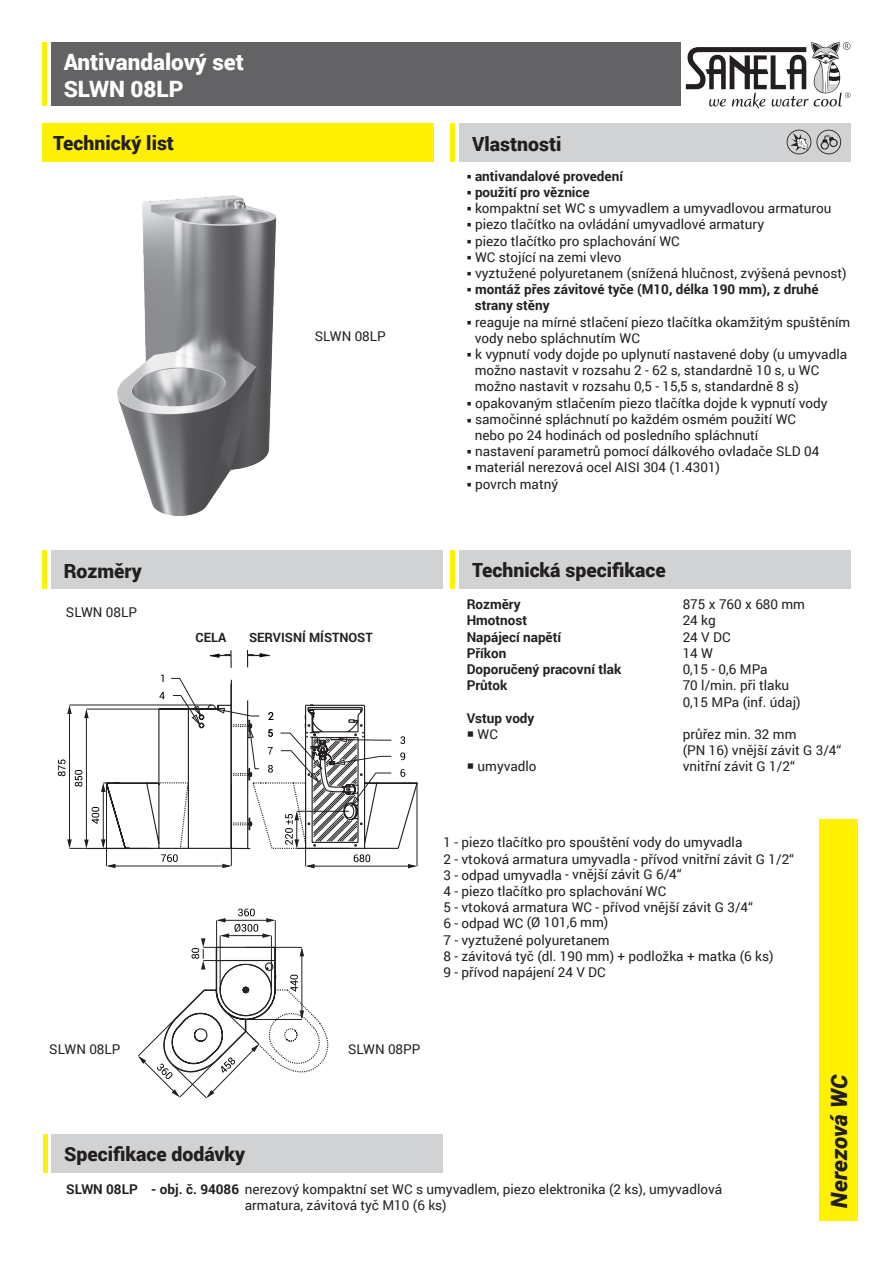
<style>
.page{position:relative;width:893px;height:1263px;background:#fff}
.page>*{position:absolute;margin:0;border:0;box-sizing:border-box;transform-origin:0 0}
.t1{font:900 22.5px "Roboto";color:#fff}
.t2{font:italic 900 22.5px "Roboto";color:#231f20}
.t3{font:900 19.5px "Roboto";color:#231f20}
.t4{font:13.5px/16.2px "Roboto";color:#231f20}
.t5{font:700 13.5px "Roboto";color:#231f20}
.t6{font:700 12.9px "Roboto";color:#231f20}
.s1{font-weight:700}
</style>
<div class="page">
<div style="left:51px;top:43px;width:629px;height:63px;background:#636366"></div>
<div style="left:820px;top:819px;width:38px;height:401px;background:#fff101"></div>
<hr style="left:43px;top:43px;width:4px;height:63px;background:#fff101">
<div style="left:459px;top:123px;width:391px;height:39px;background:#d1d2d4"></div>
<div style="left:51px;top:551px;width:391px;height:38px;background:#d1d2d4"></div>
<hr style="left:43px;top:551px;width:4px;height:38px;background:#fff101">
<hr style="left:451px;top:123px;width:4px;height:39px;background:#fff101">
<div style="left:459px;top:550px;width:391px;height:39px;background:#d1d2d4"></div>
<hr style="left:451px;top:550px;width:4px;height:39px;background:#fff101">
<svg style="left:686px;top:42px;width:164px;height:67px"></svg>
<svg style="left:787px;top:130px;width:54px;height:24px"></svg>
<img style="left:117px;top:195px;width:160px;height:321px">
<svg style="left:58px;top:650px;width:360px;height:218px"></svg>
<svg style="left:138px;top:909px;width:191px;height:189px"></svg>
<div style="left:51px;top:1134px;width:392px;height:39px;background:#d1d2d4"></div>
<hr style="left:43px;top:1134px;width:4px;height:39px;background:#fff101">
<div style="left:43px;top:123px;width:391px;height:39px;background:#fff101"></div>
<p class="t1" style="left:64px;top:46px;width:182px">Antivandalový set</p>
<p class="t1" style="left:64px;top:73px;width:121px">SLWN 08LP</p>
<p class="t3" style="left:53px;top:129px;width:122px">Technický list</p>
<p class="t4" style="left:315px;top:328px;width:73px">SLWN 08LP</p>
<p class="t3" style="left:472px;top:130px;width:91px">Vlastnosti</p>
<p class="t5" style="left:467px;top:167px;width:158px">○ antivandalové provedení</p>
<p class="t5" style="left:467px;top:183px;width:125px">○ použití pro věznice</p>
<p class="t4" style="left:467px;top:200px;width:366px">○ kompaktní set WC s umyvadlem a umyvadlovou armaturou</p>
<p class="t4" style="left:467px;top:216px;width:299px">○ piezo tlačítko na ovládání umyvadlové armatury</p>
<p class="t4" style="left:467px;top:232px;width:215px">○ piezo tlačítko pro splachování WC</p>
<p class="t4" style="left:467px;top:248px;width:156px">○ WC stojící na zemi vlevo</p>
<p class="t4" style="left:467px;top:265px;width:381px">○ vyztužené polyuretanem (snížená hlučnost, zvýšená pevnost)</p>
<p class="t5" style="left:467px;top:280px;width:353px">○ montáž přes závitové tyče (M10, délka 190 mm), z druhé</p>
<p class="t5" style="left:475px;top:296px;width:76px">strany stěny</p>
<p class="t4" style="left:475px;top:313px;width:377px;text-indent:-8px">○ reaguje na mírné stlačení piezo tlačítka okamžitým spuštěním vody nebo spláchnutím WC</p>
<p class="t4" style="left:475px;top:346px;width:374px;text-indent:-8px">○ k vypnutí vody dojde po uplynutí nastavené doby (u umyvadla možno nastavit v rozsahu 2 - 62 s, standardně 10 s, u WC možno nastavit v rozsahu 0,5 - 15,5 s, standardně 8 s)</p>
<p class="t4" style="left:467px;top:394px;width:362px">○ opakovaným stlačením piezo tlačítka dojde k vypnutí vody</p>
<p class="t4" style="left:467px;top:410px;width:331px">○ samočinné spláchnutí po každém osmém použití WC</p>
<p class="t4" style="left:475px;top:427px;width:285px">nebo po 24 hodinách od posledního spláchnutí</p>
<p class="t4" style="left:467px;top:443px;width:354px">○ nastavení parametrů pomocí dálkového ovladače SLD 04</p>
<p class="t4" style="left:467px;top:459px;width:255px">○ materiál nerezová ocel AISI 304 (1.4301)</p>
<p class="t4" style="left:467px;top:475px;width:93px">○ povrch matný</p>
<p class="t3" style="left:64px;top:557px;width:80px">Rozměry</p>
<p class="t4" style="left:66px;top:604px;width:73px">SLWN 08LP</p>
<p class="t6" style="left:196px;top:628px;width:32px">CELA</p>
<p class="t6" style="left:249px;top:628px;width:125px">SERVISNÍ MÍSTNOST</p>
<p class="t3" style="left:472px;top:557px;width:195px">Technická specifikace</p>
<p class="t5" style="left:467px;top:595px;width:55px">Rozměry</p>
<p class="t4" style="left:683px;top:596px;width:124px">875 x 760 x 680 mm</p>
<p class="t5" style="left:467px;top:611px;width:62px">Hmotnost</p>
<p class="t4" style="left:683px;top:612px;width:35px">24 kg</p>
<p class="t5" style="left:467px;top:627px;width:96px">Napájecí napětí</p>
<p class="t4" style="left:683px;top:628px;width:49px">24 V DC</p>
<p class="t5" style="left:467px;top:643px;width:41px">Příkon</p>
<p class="t4" style="left:683px;top:644px;width:32px">14 W</p>
<p class="t5" style="left:467px;top:660px;width:156px">Doporučený pracovní tlak</p>
<p class="t4" style="left:683px;top:661px;width:86px">0,15 - 0,6 MPa</p>
<p class="t5" style="left:467px;top:676px;width:42px">Průtok</p>
<p class="t4" style="left:683px;top:677px;width:108px">70 l/min. při tlaku</p>
<p class="t4" style="left:683px;top:693px;width:120px">0,15 MPa (inf. údaj)</p>
<p class="t5" style="left:467px;top:708px;width:69px">Vstup vody</p>
<p class="t4" style="left:467px;top:725px;width:33px">○ WC</p>
<p class="t4" style="left:683px;top:725px;width:115px">průřez min. 32 mm</p>
<p class="t4" style="left:683px;top:742px;width:160px">(PN 16) vnější závit G 3/4“</p>
<p class="t4" style="left:467px;top:758px;width:71px">○ umyvadlo</p>
<p class="t4" style="left:683px;top:758px;width:114px">vnitřní závit G 1/2“</p>
<p class="t4" style="left:443px;top:834px;width:300px">1 - piezo tlačítko pro spouštění vody do umyvadla</p>
<p class="t4" style="left:443px;top:850px;width:352px">2 - vtoková armatura umyvadla - přívod vnitřní závit G 1/2“</p>
<p class="t4" style="left:443px;top:865px;width:240px">3 - odpad umyvadla - vnější závit G 6/4“</p>
<p class="t4" style="left:443px;top:883px;width:224px">4 - piezo tlačítko pro splachování WC</p>
<p class="t4" style="left:443px;top:899px;width:311px">5 - vtoková armatura WC - přívod vnější závit G 3/4“</p>
<p class="t4" style="left:443px;top:914px;width:166px">6 - odpad WC (Ø 101,6 mm)</p>
<p class="t4" style="left:443px;top:931px;width:168px">7 - vyztužené polyuretanem</p>
<p class="t4" style="left:443px;top:947px;width:332px">8 - závitová tyč (dl. 190 mm) + podložka + matka (6 ks)</p>
<p class="t4" style="left:443px;top:964px;width:164px">9 - přívod napájení 24 V DC</p>
<p class="t4" style="left:49px;top:1040px;width:73px">SLWN 08LP</p>
<p class="t4" style="left:348px;top:1040px;width:74px">SLWN 08PP</p>
<p class="t3" style="left:64px;top:1141px;width:183px">Specifikace dodávky</p>
<p class="t4" style="left:66px;top:1181px;width:657px"><span class="s1">SLWN 08LP - obj. č. 94086</span> nerezový kompaktní set WC s umyvadlem, piezo elektronika (2 ks), umyvadlová</p>
<p class="t4" style="left:245px;top:1197px;width:203px">armatura, závitová tyč M10 (6 ks)</p>
<p class="t2" style="left:823px;top:1208px;width:135px;rotate:-90deg">Nerezová WC</p>
</div>
